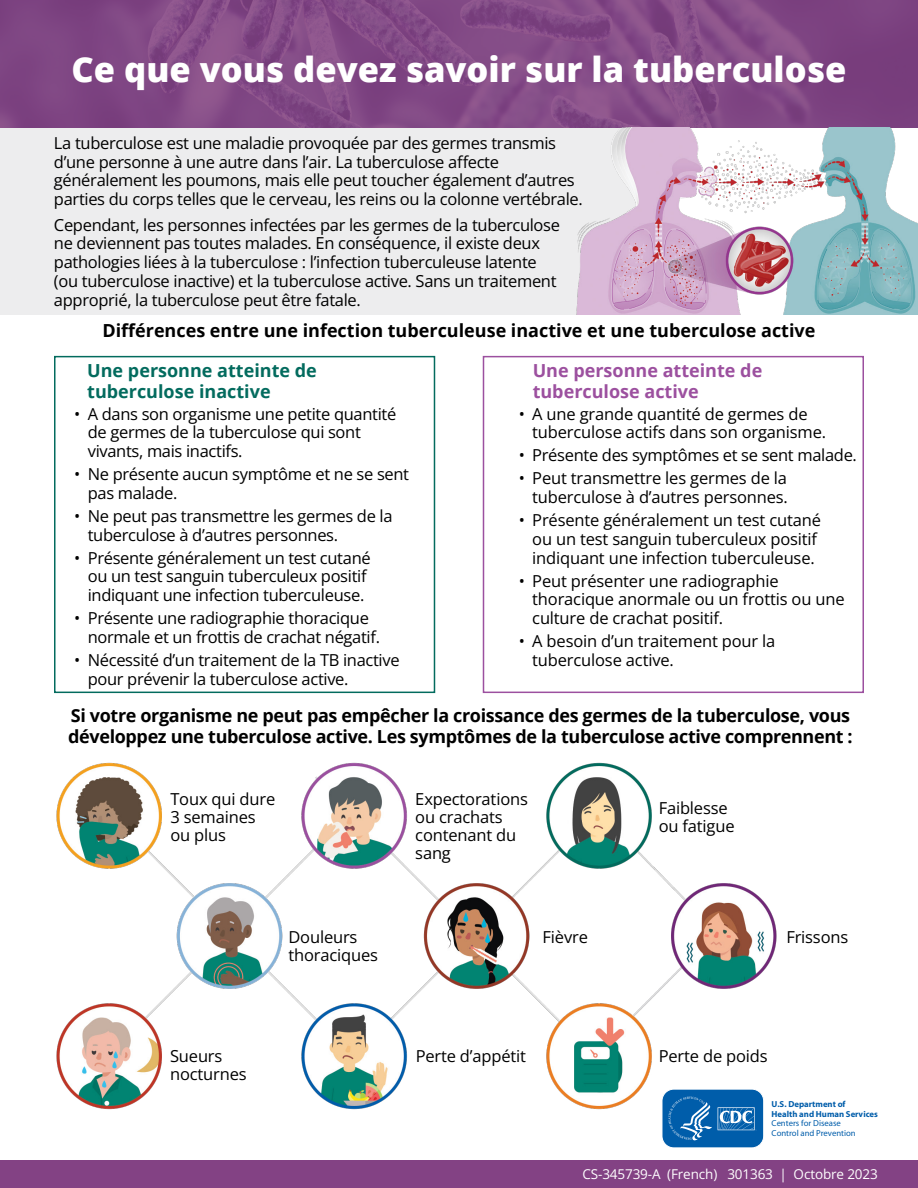
<style>
.page{position:relative;width:918px;height:1188px;background:#fff}
.page>*{position:absolute;margin:0;border:0;box-sizing:border-box;transform-origin:0 0}
.t1{font:800 34.5px "Open Sans";color:#fff}
.Headline{font:700 18px/21px "Open Sans";letter-spacing:-.02em;color:#000}
.Headline-2{font:700 18px "Open Sans";color:#000}
.t2{font:700 18px/21px "Open Sans";color:#036b5e}
.subhead{font:700 18px/21px "Open Sans";color:#9c509f}
.body_bullets{font:16.5px/18.8px "Open Sans";letter-spacing:-.02em;color:#000}
.Body_Copy{font:16.5px/18.8px "Open Sans";letter-spacing:-.02em;color:#000}
.numbered_bullets{font:16.5px/18px "Open Sans";letter-spacing:-.01em;color:#000}
.body_bullets-2{font:13.5px "Open Sans";letter-spacing:-.01em;color:#fff}
.t3{font:700 8.7px/9.8px "Myriad Pro";color:#005daa}
.s1{font-weight:400}
</style>
<div class="page">
<div style="left:0;top:1160px;width:918px;height:28px;background:#834284"></div>
<div style="left:0;top:127px;width:657px;height:187px;background:#ededee"></div>
<div style="left:54px;top:356px;width:381px;height:337px;background:#fff;border:2px solid #036b5e"></div>
<div style="left:483px;top:356px;width:381px;height:337px;background:#fff;border:2px solid #9c509f"></div>
<img style="left:0;top:0;width:918px;height:127px">
<img style="left:567px;top:127px;width:351px;height:187px">
<img style="left:56px;top:762px;width:721px;height:348px">
<svg style="left:661px;top:1088px;width:104px;height:60px;background:#2f7ab9"></svg>
<p class="t1" style="left:72px;top:43px;width:776px">Ce que vous devez savoir sur la tuberculose</p>
<p class="Body_Copy" style="left:54px;top:133px;width:530px">La tuberculose est une maladie provoquée par des germes transmis d’une personne à une autre dans l’air. La tuberculose affecte généralement les poumons, mais elle peut toucher également d’autres parties du corps telles que le cerveau, les reins ou la colonne vertébrale.</p>
<p class="Body_Copy" style="left:54px;top:215px;width:508px">Cependant, les personnes infectées par les germes de la tuberculose ne deviennent pas toutes malades. En conséquence, il existe deux pathologies liées à la tuberculose : l’infection tuberculeuse latente (ou tuberculose inactive) et la tuberculose active. Sans un traitement approprié, la tuberculose peut être fatale.</p>
<p class="Headline-2" style="left:102px;top:318px;width:715px">Différences entre une infection tuberculeuse inactive et une tuberculose active</p>
<h1 class="t2" style="left:87px;top:359px;width:231px">Une personne atteinte de tuberculose inactive</h1>
<p class="body_bullets" style="left:88px;top:404px;width:310px;text-indent:-14px">• A dans son organisme une petite quantité de germes de la tuberculose qui sont vivants, mais inactifs.</p>
<p class="body_bullets" style="left:88px;top:464px;width:323px;text-indent:-14px">• Ne présente aucun symptôme et ne se sent pas malade.</p>
<p class="body_bullets" style="left:88px;top:506px;width:306px;text-indent:-14px">• Ne peut pas transmettre les germes de la tuberculose à d’autres personnes.</p>
<p class="body_bullets" style="left:74px;top:548px;width:298px;text-align:center">• Présente généralement un test cutané ou un test sanguin tuberculeux positif indiquant une infection tuberculeuse.</p>
<p class="body_bullets" style="left:88px;top:608px;width:294px;text-indent:-14px">• Présente une radiographie thoracique normale et un frottis de crachat négatif.</p>
<p class="body_bullets" style="left:88px;top:650px;width:313px;text-indent:-14px">• Nécessité d’un traitement de la TB inactive pour prévenir la tuberculose active.</p>
<h2 class="subhead" style="left:533px;top:359px;width:231px">Une personne atteinte de tuberculose active</h2>
<p class="body_bullets" style="left:532px;top:404px;width:295px;text-indent:-14px">• A une grande quantité de germes de tuberculose actifs dans son organisme.</p>
<p class="body_bullets" style="left:519px;top:446px;width:340px">• Présente des symptômes et se sent malade.</p>
<p class="body_bullets" style="left:519px;top:469px;width:271px;text-align:right">• Peut transmettre les germes de la tuberculose à d’autres personnes.</p>
<p class="body_bullets" style="left:519px;top:510px;width:304px;text-align:center">• Présente généralement un test cutané ou un test sanguin tuberculeux positif indiquant une infection tuberculeuse.</p>
<p class="body_bullets" style="left:532px;top:571px;width:314px;text-indent:-14px">• Peut présenter une radiographie thoracique anormale ou un frottis ou une culture de crachat positif.</p>
<p class="body_bullets" style="left:532px;top:631px;width:245px;text-indent:-14px">• A besoin d’un traitement pour la tuberculose active.</p>
<p class="Headline" style="left:68px;top:705px;width:786px">Si votre organisme ne peut pas empêcher la croissance des germes de la tuberculose, vous développez une tuberculose active. Les symptômes de la tuberculose active comprennent :</p>
<p class="numbered_bullets" style="left:170px;top:790px;width:106px">Toux qui dure<br>3 semaines ou plus</p>
<p class="numbered_bullets" style="left:415px;top:790px;width:114px">Expectorations ou crachats contenant du sang</p>
<p class="numbered_bullets" style="left:659px;top:798px;width:77px">Faiblesse ou fatigue</p>
<p class="numbered_bullets" style="left:288px;top:927px;width:91px">Douleurs thoraciques</p>
<p class="numbered_bullets" style="left:543px;top:927px;width:47px">Fièvre</p>
<p class="numbered_bullets" style="left:786px;top:927px;width:63px">Frissons</p>
<p class="numbered_bullets" style="left:170px;top:1047px;width:78px">Sueurs nocturnes</p>
<p class="numbered_bullets" style="left:416px;top:1047px;width:112px">Perte d’appétit</p>
<p class="numbered_bullets" style="left:659px;top:1047px;width:111px">Perte de poids</p>
<p class="t3" style="left:772px;top:1099px;width:108px">U.S. Department of<br>Health and Human Services<br><span class="s1">Centers for Disease<br>Control and Prevention</span></p>
<p class="body_bullets-2" style="left:583px;top:1165px;width:297px">CS-345739-A (French) 301363 | Octobre 2023</p>
</div>
